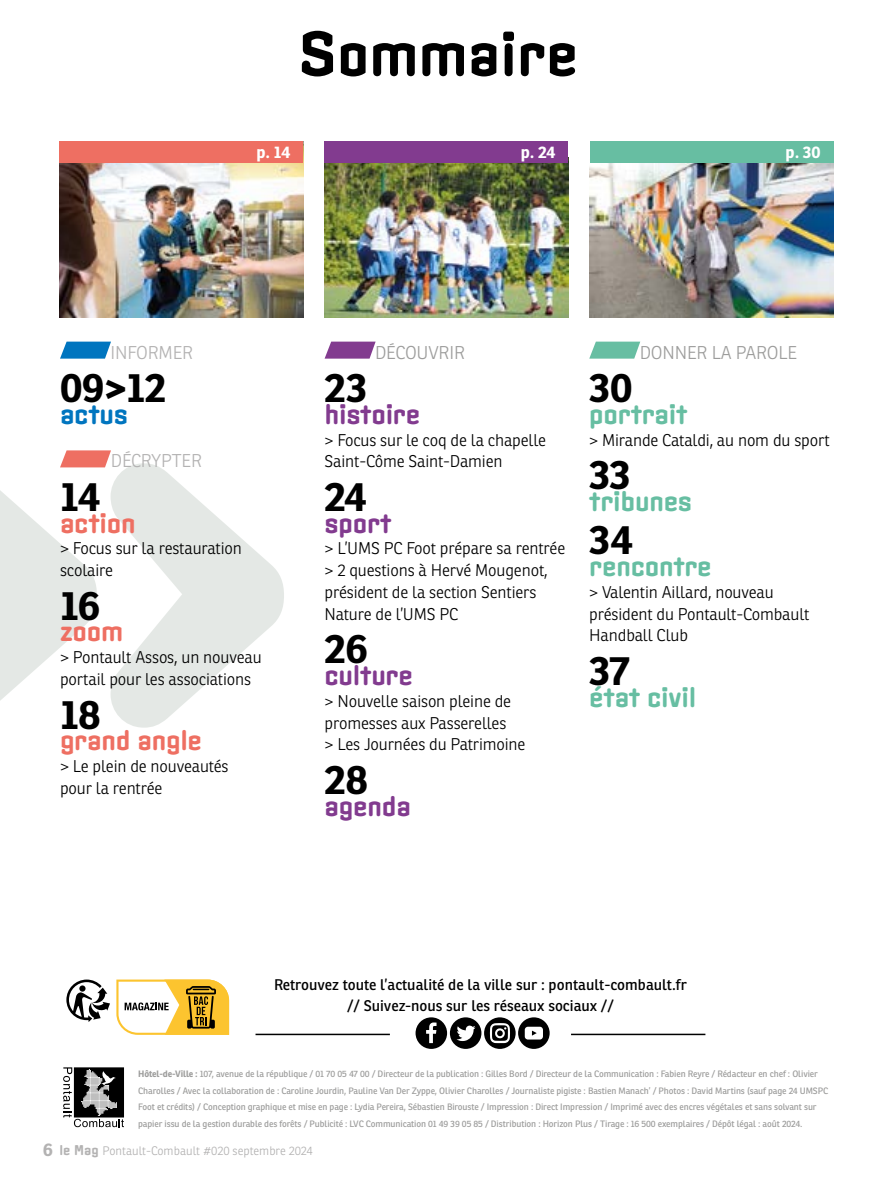
<style>
.page{position:relative;width:893px;height:1191px;background:#fff}
.page>*{position:absolute;margin:0;border:0;box-sizing:border-box;transform-origin:0 0}
.t1{font:700 60px "Clicker";color:#000}
.t2{font:700 40.5px "Ronnia";letter-spacing:-.02em;color:#000}
.t3{font:700 27px "Clicker";letter-spacing:-.01em;color:#67bea2}
.t4{font:700 27px "Clicker";letter-spacing:-.01em;color:#823b8f}
.t5{font:700 27px "Clicker";letter-spacing:-.01em;color:#ee6f62}
.t6{font:700 27px "Clicker";letter-spacing:-.01em;color:#0075bf}
.t7{font:300 18px "Ronnia";letter-spacing:-.01em;color:#9d9d9c}
.t8{font:300 18px "Ronnia";letter-spacing:-.01em;color:#b3b2b2}
.t9{font:300 16.5px/21.8px "Ronnia";letter-spacing:-.01em;color:#000}
.t10{font:700 16.5px "Ronnia";color:#fff}
.t11{font:15px/21.8px "Ronnia";color:#000;text-align:center}
.t12{font:300 12px "Ronnia";color:#b3b2b2}
.t13{font:9px/16.5px "Ronnia";letter-spacing:-.01em;color:#9d9d9c}
.s1{font-weight:700}
.s2{font-weight:700;font-size:18px}
.s3{font-family:"Clicker";font-weight:700;font-size:13.5px}
</style>
<div class="page">
<img style="left:60px;top:163px;width:243px;height:154px">
<svg style="left:0;top:463px;width:284px;height:264px"></svg>
<hr style="left:256px;top:1033px;width:134px;height:2px;background:#000">
<hr style="left:571px;top:1033px;width:134px;height:2px;background:#000">
<svg style="left:416px;top:1017px;width:134px;height:32px"></svg>
<svg style="left:63px;top:1067px;width:61px;height:60px"></svg>
<svg style="left:60px;top:341px;width:51px;height:17px"></svg>
<svg style="left:60px;top:450px;width:51px;height:17px"></svg>
<svg style="left:589px;top:341px;width:51px;height:17px"></svg>
<svg style="left:325px;top:341px;width:51px;height:17px"></svg>
<img style="left:325px;top:163px;width:243px;height:154px">
<img style="left:590px;top:163px;width:243px;height:154px">
<div style="left:60px;top:141px;width:243px;height:22px;background:#ee6f62"></div>
<div style="left:325px;top:141px;width:243px;height:22px;background:#823b8f"></div>
<div style="left:590px;top:141px;width:243px;height:22px;background:#67bea2"></div>
<svg style="left:66px;top:979px;width:164px;height:56px"></svg>
<h1 class="t1" style="left:298px;top:17px;width:282px">Sommaire</h1>
<h3 class="t10" style="left:256px;top:142px;width:36px">p. 14</h3>
<h3 class="t10" style="left:521px;top:142px;width:36px">p. 24</h3>
<h3 class="t10" style="left:786px;top:142px;width:37px">p. 30</h3>
<h3 class="t8" style="left:111px;top:341px;width:84px">INFORMER</h3>
<h2 class="t2" style="left:60px;top:362px;width:108px">09&gt;12</h2>
<h3 class="t6" style="left:60px;top:397px;width:70px">actus</h3>
<h3 class="t8" style="left:111px;top:450px;width:93px">DÉCRYPTER</h3>
<h2 class="t2" style="left:60px;top:470px;width:42px">14</h2>
<h3 class="t5" style="left:60px;top:506px;width:77px">action</h3>
<h3 class="t9" style="left:60px;top:537px;width:183px">&gt; Focus sur la restauration scolaire</h3>
<h2 class="t2" style="left:60px;top:579px;width:42px">16</h2>
<h3 class="t5" style="left:60px;top:615px;width:65px">zoom</h3>
<h3 class="t9" style="left:60px;top:646px;width:203px">&gt; Pontault Assos, un nouveau portail pour les associations</h3>
<h2 class="t2" style="left:60px;top:688px;width:42px">18</h2>
<h3 class="t5" style="left:60px;top:724px;width:144px">grand angle</h3>
<h3 class="t9" style="left:60px;top:755px;width:170px">&gt; Le plein de nouveautés pour la rentrée</h3>
<h3 class="t7" style="left:375px;top:341px;width:91px">DÉCOUVRIR</h3>
<h2 class="t2" style="left:325px;top:362px;width:44px">23</h2>
<h3 class="t4" style="left:325px;top:397px;width:97px">histoire</h3>
<h3 class="t9" style="left:325px;top:429px;width:223px">&gt; Focus sur le coq de la chapelle<br>Saint-Côme Saint-Damien</h3>
<h2 class="t2" style="left:325px;top:470px;width:44px">24</h2>
<h3 class="t4" style="left:325px;top:506px;width:68px">sport</h3>
<h3 class="t9" style="left:325px;top:537px;width:242px">&gt; L’UMS PC Foot prépare sa rentrée &gt; 2 questions à Hervé Mougenot, président de la section Sentiers<br>Nature de l’UMS PC</h3>
<h2 class="t2" style="left:325px;top:623px;width:45px">26</h2>
<h3 class="t4" style="left:325px;top:658px;width:90px">culture</h3>
<h3 class="t9" style="left:325px;top:690px;width:202px">&gt; Nouvelle saison pleine de promesses aux Passerelles<br>&gt; Les Journées du Patrimoine</h3>
<h2 class="t2" style="left:325px;top:753px;width:45px">28</h2>
<h3 class="t4" style="left:325px;top:789px;width:88px">agenda</h3>
<h3 class="t7" style="left:640px;top:341px;width:159px">DONNER LA PAROLE</h3>
<h2 class="t2" style="left:589px;top:362px;width:45px">30</h2>
<h3 class="t3" style="left:589px;top:397px;width:100px">portrait</h3>
<h3 class="t9" style="left:589px;top:429px;width:242px">&gt; Mirande Cataldi, au nom du sport</h3>
<h2 class="t2" style="left:589px;top:449px;width:43px">33</h2>
<h3 class="t3" style="left:589px;top:484px;width:105px">tribunes</h3>
<h2 class="t2" style="left:589px;top:514px;width:45px">34</h2>
<h3 class="t3" style="left:589px;top:550px;width:124px">rencontre</h3>
<h3 class="t9" style="left:589px;top:581px;width:222px">&gt; Valentin Aillard, nouveau président du Pontault-Combault<br>Handball Club</h3>
<h2 class="t2" style="left:589px;top:644px;width:42px">37</h2>
<h3 class="t3" style="left:589px;top:680px;width:108px">état civil</h3>
<h3 class="t11" style="left:274px;top:973px;width:414px">Retrouvez toute l’actualité de la ville sur : pontault-combault.fr // Suivez-nous sur les réseaux sociaux //</h3>
<p class="t13" style="left:138px;top:1066px;width:692px"><span class="s1">Hôtel-de-Ville :</span> 107, avenue de la république / 01 70 05 47 00 / Directeur de la publication : Gilles Bord / Directeur de la Communication : Fabien Reyre / Rédacteur en chef : Olivier Charolles / Avec la collaboration de : Caroline Jourdin, Pauline Van Der Zyppe, Olivier Charolles / Journaliste pigiste : Bastien Manach’ / Photos : David Martins (sauf page 24 UMSPC Foot et crédits) / Conception graphique et mise en page : Lydia Pereira, Sébastien Birouste / Impression : Direct Impression / Imprimé avec des encres végétales et sans solvant sur papier issu de la gestion durable des forêts / Publicité : LVC Communication 01 49 39 05 85 / Distribution : Horizon Plus / Tirage : 16 500 exemplaires / Dépôt légal : août 2024.</p>
<h3 class="t12" style="left:43px;top:1143px;width:271px"><span class="s2">6</span> <span class="s3">le Mag</span> Pontault-Combault #020 septembre 2024</h3>
</div>
